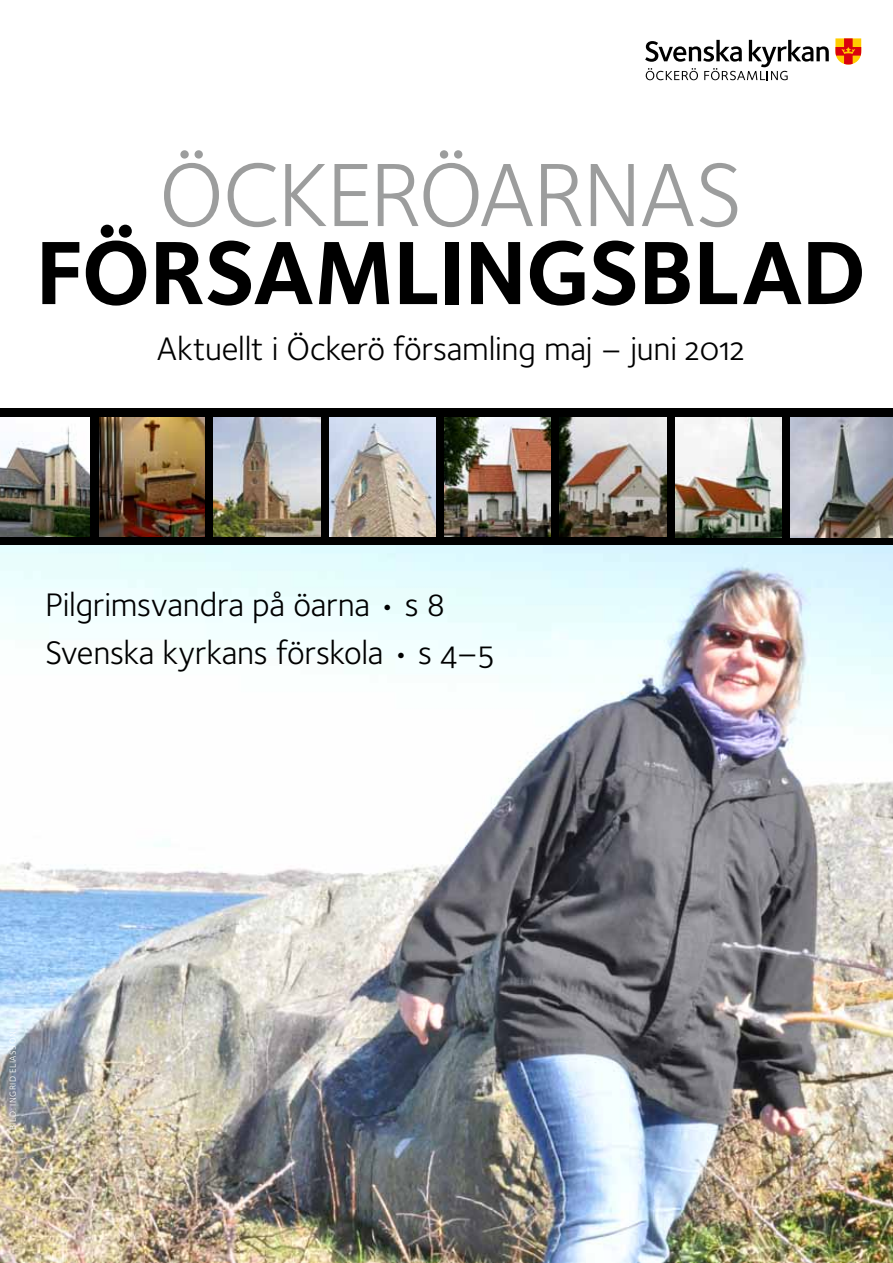
<style>
.page{position:relative;width:893px;height:1263px;background:#fff}
.page>*{position:absolute;margin:0;border:0;box-sizing:border-box;transform-origin:0 0}
.t1{font:93px "Foundry Sterling Bold OSF";letter-spacing:-.01em;color:#000}
.t2{font:93px "Foundry Sterling Book OSF";letter-spacing:.02em;color:#9c9d9d}
.t3{font:33.75px/48px "Foundry Sterling Book OSF";letter-spacing:-.01em;color:#000}
.t4{font:9px "Foundry Sterling Book OSF";letter-spacing:.07em;color:#fff}
</style>
<div class="page">
<img style="left:0;top:545px;width:893px;height:718px">
<div style="left:0;top:408px;width:893px;height:137px;background:#000"></div>
<svg style="left:645px;top:40px;width:184px;height:40px"></svg>
<svg style="left:835px;top:38px;width:26px;height:26px"></svg>
<img style="left:445px;top:417px;width:106px;height:119px">
<img style="left:100px;top:417px;width:105px;height:119px">
<img style="left:214px;top:417px;width:106px;height:119px">
<img style="left:560px;top:417px;width:106px;height:119px">
<img style="left:0;top:417px;width:90px;height:119px">
<img style="left:791px;top:417px;width:102px;height:121px">
<img style="left:329px;top:417px;width:107px;height:119px">
<img style="left:676px;top:417px;width:106px;height:121px">
<h1 class="t2" style="left:159px;top:129px;width:586px">Öckeröarnas</h1>
<h1 class="t1" style="left:36px;top:207px;width:832px">FÖRSAMLINGSBLAD</h1>
<p class="t3" style="left:157px;top:323px;width:589px">Aktuellt i Öckerö församling maj – juni 2012</p>
<p class="t3" style="left:45px;top:580px;width:451px">Pilgrimsvandra på öarna • s 8<br>Svenska kyrkans förskola • s 4–5</p>
<p class="t4" style="left:7px;top:1130px;width:100px;rotate:-90deg">bild: ingrid eliasson</p>
</div>
